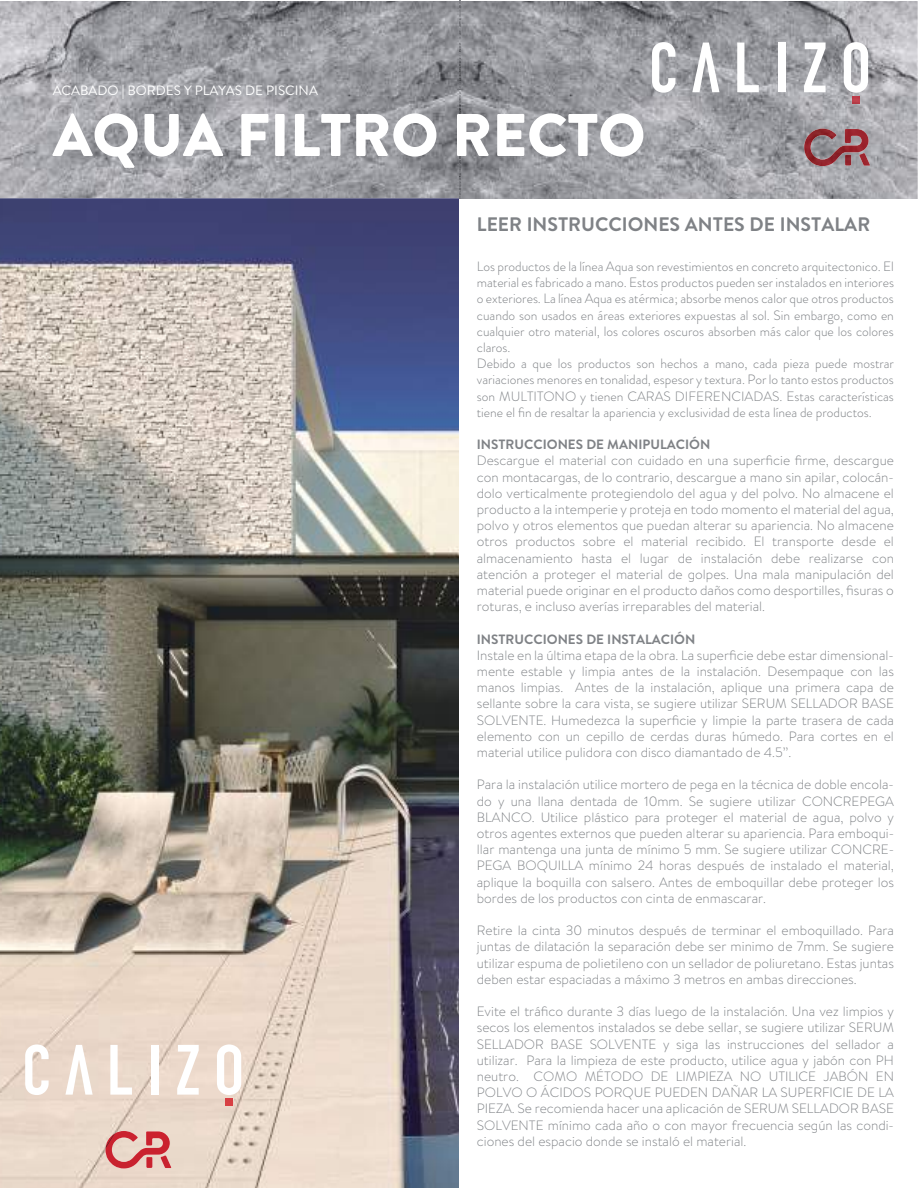
<style>
.page{position:relative;width:918px;height:1188px;background:#fff}
.page>*{position:absolute;margin:0;border:0;box-sizing:border-box;transform-origin:0 0}
.t1{font:900 60px "Brandon Grotesque";color:#fff}
.t2{font:700 19.5px "Brandon Text";color:#7f8286}
.t3{font:300 13.5px/16.2px "Brandon Text";color:#7f8286;text-align:justify}
.t4{font:300 13.5px/16.2px "Brandon Grotesque";color:#7f8286}
.t5{font:700 13.5px "Brandon Text";color:#7f8286}
.t6{font:13.5px "Brandon Grotesque";color:#fff}
</style>
<div class="page">
<img style="left:0;top:1px;width:918px;height:198px">
<img style="left:459px;top:1px;width:1px;height:198px">
<svg style="left:652px;top:42px;width:23px;height:51px"></svg>
<svg style="left:692px;top:43px;width:27px;height:49px"></svg>
<svg style="left:737px;top:43px;width:22px;height:49px"></svg>
<div style="left:778px;top:43px;width:7px;height:49px;background:#fff"></div>
<svg style="left:804px;top:43px;width:22px;height:49px"></svg>
<svg style="left:844px;top:42px;width:24px;height:61px"></svg>
<img style="left:804px;top:129px;width:65px;height:37px">
<svg style="left:845px;top:155px;width:6px;height:11px"></svg>
<svg style="left:859px;top:153px;width:11px;height:13px"></svg>
<img style="left:0;top:198px;width:459px;height:990px">
<svg style="left:25px;top:1044px;width:24px;height:51px"></svg>
<svg style="left:65px;top:1045px;width:28px;height:50px"></svg>
<svg style="left:110px;top:1045px;width:22px;height:50px"></svg>
<div style="left:151px;top:1045px;width:7px;height:50px;background:#fff"></div>
<svg style="left:177px;top:1045px;width:22px;height:50px"></svg>
<svg style="left:217px;top:1044px;width:24px;height:62px"></svg>
<img style="left:105px;top:1131px;width:65px;height:38px">
<svg style="left:146px;top:1157px;width:6px;height:11px"></svg>
<svg style="left:160px;top:1156px;width:11px;height:12px"></svg>
<p class="t6" style="left:53px;top:85px;width:267px">ACABADO | BORDES Y PLAYAS DE PISCINA</p>
<h1 class="t1" style="left:53px;top:113px;width:594px">AQUA FILTRO RECTO</h1>
<h2 class="t2" style="left:477px;top:213px;width:395px">LEER INSTRUCCIONES ANTES DE INSTALAR</h2>
<p class="t4" style="left:477px;top:260px;width:419px">Los productos de la línea Aqua son revestimientos en concreto arquitectonico. El material es fabricado a mano. Estos productos pueden ser instalados en interiores o exteriores. La línea Aqua es atérmica; absorbe menos calor que otros productos cuando son usados en áreas exteriores expuestas al sol. Sin embargo, como en cualquier otro material, los colores oscuros absorben más calor que los colores claros.<br>Debido a que los productos son hechos a mano, cada pieza puede mostrar variaciones menores en tonalidad, espesor y textura. Por lo tanto estos productos son MULTITONO y tienen CARAS DIFERENCIADAS. Estas características tiene el fin de resaltar la apariencia y exclusividad de esta línea de productos.</p>
<p class="t5" style="left:477px;top:437px;width:235px">INSTRUCCIONES DE MANIPULACIÓN</p>
<p class="t3" style="left:477px;top:453px;width:419px">Descargue el material con cuidado en una superficie firme, descargue con montacargas, de lo contrario, descargue a mano sin apilar, colocán&shy;dolo verticalmente protegiendolo del agua y del polvo. No almacene el producto a la intemperie y proteja en todo momento el material del agua, polvo y otros elementos que puedan alterar su apariencia. No almacene otros productos sobre el material recibido. El transporte desde el almacenamiento hasta el lugar de instalación debe realizarse con atención a proteger el material de golpes. Una mala manipulación del material puede originar en el producto daños como desportilles, fisuras o roturas, e incluso averías irreparables del material.</p>
<p class="t5" style="left:477px;top:631px;width:220px">INSTRUCCIONES DE INSTALACIÓN</p>
<p class="t3" style="left:477px;top:647px;width:419px">Instale en la última etapa de la obra. La superficie debe estar dimensional&shy;mente estable y limpia antes de la instalación. Desempaque con las manos limpias. Antes de la instalación, aplique una primera capa de sellante sobre la cara vista, se sugiere utilizar SERUM SELLADOR BASE SOLVENTE. Humedezca la superficie y limpie la parte trasera de cada elemento con un cepillo de cerdas duras húmedo. Para cortes en el material utilice pulidora con disco diamantado de 4.5’’.</p>
<p class="t3" style="left:477px;top:777px;width:419px">Para la instalación utilice mortero de pega en la técnica de doble encola&shy;do y una llana dentada de 10mm. Se sugiere utilizar CONCREPEGA BLANCO. Utilice plástico para proteger el material de agua, polvo y otros agentes externos que pueden alterar su apariencia. Para emboqui&shy;llar mantenga una junta de mínimo 5 mm. Se sugiere utilizar CONCRE-PEGA BOQUILLA mínimo 24 horas después de instalado el material, aplique la boquilla con salsero. Antes de emboquillar debe proteger los bordes de los productos con cinta de enmascarar.</p>
<p class="t3" style="left:477px;top:923px;width:419px">Retire la cinta 30 minutos después de terminar el emboquillado. Para juntas de dilatación la separación debe ser minimo de 7mm. Se sugiere utilizar espuma de polietileno con un sellador de poliuretano. Estas juntas deben estar espaciadas a máximo 3 metros en ambas direcciones.</p>
<p class="t3" style="left:477px;top:1004px;width:419px">Evite el tráfico durante 3 días luego de la instalación. Una vez limpios y secos los elementos instalados se debe sellar, se sugiere utilizar SERUM SELLADOR BASE SOLVENTE y siga las instrucciones del sellador a utilizar. Para la limpieza de este producto, utilice agua y jabón con PH neutro. COMO MÉTODO DE LIMPIEZA NO UTILICE JABÓN EN POLVO O ÁCIDOS PORQUE PUEDEN DAÑAR LA SUPERFICIE DE LA PIEZA. Se recomienda hacer una aplicación de SERUM SELLADOR BASE SOLVENTE mínimo cada año o con mayor frecuencia según las condi&shy;ciones del espacio donde se instaló el material.</p>
</div>
